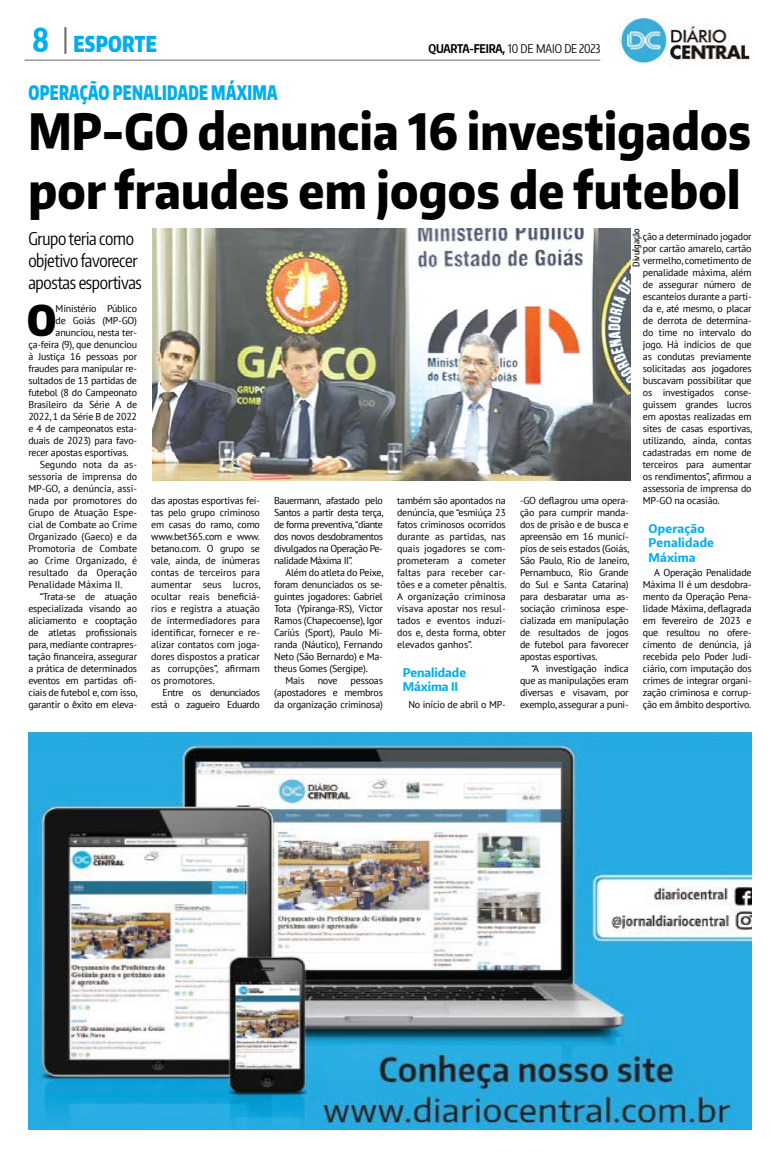
<style>
.page{position:relative;width:780px;height:1163px;background:#fff}
.page>*{position:absolute;margin:0;border:0;box-sizing:border-box;transform-origin:0 0}
.t1{font:800 50px/59px "Encode Sans Narrow";letter-spacing:.005em;color:#000;scale:.89 1}
.t2{font:900 42.4px "Encode Sans Compressed";color:#000}
.t3{font:900 22px "Encode Sans Compressed";letter-spacing:.01em;color:#00aeef;scale:.91 1}
.t4{font:900 20px "Encode Sans Compressed";letter-spacing:.02em;color:#00aeef;scale:.8 1}
.t5{font:17.5px/22px "Encode Sans Compressed";letter-spacing:-.02em;color:#000}
.t6{font:12px "Encode Sans Compressed";color:#000}
.t7{font:700 12px/14.4px "Encode Sans Narrow";letter-spacing:.02em;color:#00aeef}
.t8{font:700 12px/14.4px "Encode Sans Narrow";color:#00aeef}
.t9{font:10px/12px "PT Sans";letter-spacing:-.02em;color:#000;text-align:justify}
.t10{font:10px "PT Sans";color:#000}
.t11{font:10px "PT Sans";letter-spacing:-.04em;color:#000}
.t12{font:500 9px "Encode Sans Compressed";color:#000}
.s1{font-weight:800;font-size:33px}
.s2{font-weight:700}
</style>
<div class="page">
<img style="left:668px;top:24px;width:82px;height:39px">
<img style="left:619px;top:17px;width:48px;height:47px">
<hr style="left:24px;top:60px;width:576px;height:1px;background:#000">
<hr style="left:64px;top:27px;width:2px;height:27px;background:#000">
<img style="left:28px;top:732px;width:723px;height:396px">
<img style="left:153px;top:228px;width:477px;height:252px">
<p class="t3" style="left:32px;top:30px;width:138px"><span class="s1">8</span> ESPORTE</p>
<p class="t6" style="left:428px;top:41px;width:173px"><span class="s2">QUARTA-FEIRA,</span> 10 de maio DE 2023</p>
<p class="t4" style="left:28px;top:79px;width:313px">OPERAÇÃO PENALIDADE MÁXIMA</p>
<p class="t1" style="left:28px;top:100px;width:813px">MP-GO denuncia 16 investigados por fraudes em jogos de futebol</p>
<p class="t5" style="left:28px;top:227px;width:115px">Grupo teria como objetivo favorecer apostas esportivas</p>
<p class="t12" style="left:630px;top:267px;width:40px;rotate:-90deg">Divulgação</p>
<p class="t9" style="left:643px;top:230px;width:111px">ção a determinado jogador por cartão amarelo, cartão vermelho, cometimento de penalidade máxima, além de assegurar número de escanteios durante a parti&shy;da e, até mesmo, o placar de derrota de determina&shy;do time no intervalo do jogo. Há indícios de que as condutas previamente solicitadas aos jogadores buscavam possibilitar que os investigados conse&shy;guissem grandes lucros em apostas realizadas em sites de casas esportivas, utilizando, ainda, contas cadastradas em nome de terceiros para aumentar os rendimentos”, afirmou a assessoria de imprensa do MP-GO na ocasião.</p>
<p class="t7" style="left:648px;top:520px;width:67px">Operação<br>Penalidade<br>Máxima</p>
<p class="t9" style="left:643px;top:566px;width:110px;text-indent:11px">A Operação Penalidade Máxima II é um desdobra&shy;mento da Operação Pena&shy;lidade Máxima, deflagrada em fevereiro de 2023 e que resultou no ofere&shy;cimento de denúncia, já recebida pelo Poder Judi&shy;ciário, com imputação dos crimes de integrar organi&shy;zação criminosa e corrup&shy;ção em âmbito desportivo.</p>
<p class="t2" style="left:27px;top:292px;width:28px">O</p>
<p class="t9" style="left:56px;top:302px;width:83px">Ministério Público</p>
<p class="t9" style="left:56px;top:314px;width:83px">de Goiás (MP-GO)</p>
<p class="t9" style="left:56px;top:326px;width:83px">anunciou, nesta ter-</p>
<p class="t9" style="left:28px;top:338px;width:110px">ça-feira (9), que denunciou</p>
<p class="t9" style="left:28px;top:350px;width:110px">à Justiça 16 pessoas por</p>
<p class="t9" style="left:28px;top:362px;width:110px">fraudes para manipular re-</p>
<p class="t9" style="left:28px;top:374px;width:110px">sultados de 13 partidas de</p>
<p class="t9" style="left:28px;top:386px;width:110px">futebol (8 do Campeonato</p>
<p class="t9" style="left:28px;top:398px;width:110px">Brasileiro da Série A de</p>
<p class="t9" style="left:28px;top:410px;width:110px">2022, 1 da Série B de 2022</p>
<p class="t9" style="left:28px;top:422px;width:110px">e 4 de campeonatos esta-</p>
<p class="t9" style="left:28px;top:434px;width:110px">duais de 2023) para favo-</p>
<p class="t9" style="left:28px;top:446px;width:102px">recer apostas esportivas.</p>
<p class="t10" style="left:40px;top:458px;width:99px">Segundo nota da as-</p>
<p class="t10" style="left:28px;top:470px;width:110px">sessoria de imprensa do</p>
<p class="t10" style="left:28px;top:482px;width:110px">MP-GO, a denúncia, assi-</p>
<p class="t10" style="left:28px;top:494px;width:110px">nada por promotores do</p>
<p class="t10" style="left:28px;top:506px;width:110px">Grupo de Atuação Espe-</p>
<p class="t10" style="left:28px;top:518px;width:110px">cial de Combate ao Crime</p>
<p class="t10" style="left:28px;top:530px;width:110px">Organizado (Gaeco) e da</p>
<p class="t10" style="left:28px;top:542px;width:110px">Promotoria de Combate</p>
<p class="t10" style="left:28px;top:554px;width:110px">ao Crime Organizado, é</p>
<p class="t10" style="left:28px;top:566px;width:110px">resultado da Operação</p>
<p class="t10" style="left:28px;top:578px;width:96px">Penalidade Máxima II.</p>
<p class="t9" style="left:40px;top:590px;width:99px">“Trata-se de atuação</p>
<p class="t9" style="left:28px;top:602px;width:110px">especializada visando ao</p>
<p class="t9" style="left:28px;top:614px;width:110px">aliciamento e cooptação</p>
<p class="t9" style="left:28px;top:626px;width:110px">de atletas profissionais</p>
<p class="t9" style="left:28px;top:638px;width:110px">para, mediante contrapres-</p>
<p class="t9" style="left:28px;top:650px;width:110px">tação financeira, assegurar</p>
<p class="t9" style="left:28px;top:662px;width:110px">a prática de determinados</p>
<p class="t9" style="left:28px;top:674px;width:110px">eventos em partidas ofi-</p>
<p class="t9" style="left:28px;top:686px;width:111px">ciais de futebol e, com isso,</p>
<p class="t9" style="left:28px;top:698px;width:110px">garantir o êxito em eleva-</p>
<p class="t9" style="left:520px;top:494px;width:110px">-GO deflagrou uma opera-</p>
<p class="t9" style="left:520px;top:506px;width:110px">ção para cumprir manda-</p>
<p class="t9" style="left:520px;top:518px;width:110px">dos de prisão e de busca e</p>
<p class="t9" style="left:520px;top:530px;width:110px">apreensão em 16 municí-</p>
<p class="t9" style="left:520px;top:542px;width:111px">pios de seis estados (Goiás,</p>
<p class="t9" style="left:520px;top:554px;width:111px">São Paulo, Rio de Janeiro,</p>
<p class="t9" style="left:520px;top:566px;width:110px">Pernambuco, Rio Grande</p>
<p class="t9" style="left:520px;top:578px;width:110px">do Sul e Santa Catarina)</p>
<p class="t9" style="left:520px;top:590px;width:110px">para desbaratar uma as-</p>
<p class="t9" style="left:520px;top:602px;width:110px">sociação criminosa espe-</p>
<p class="t9" style="left:520px;top:614px;width:110px">cializada em manipulação</p>
<p class="t9" style="left:520px;top:626px;width:110px">de resultados de jogos</p>
<p class="t9" style="left:520px;top:638px;width:110px">de futebol para favorecer</p>
<p class="t9" style="left:520px;top:650px;width:79px">apostas esportivas.</p>
<p class="t9" style="left:531px;top:662px;width:99px">“A investigação indica</p>
<p class="t9" style="left:520px;top:674px;width:110px">que as manipulações eram</p>
<p class="t9" style="left:520px;top:686px;width:110px">diversas e visavam, por</p>
<p class="t9" style="left:520px;top:698px;width:110px">exemplo, assegurar a puni-</p>
<p class="t9" style="left:397px;top:494px;width:111px">também são apontados na denúncia, que “esmiúça 23 fatos criminosos ocorridos durante as partidas, nas quais jogadores se com&shy;prometeram a cometer faltas para receber car&shy;tões e a cometer pênaltis.<br>A organização criminosa visava apostar nos resul&shy;tados e eventos induzi&shy;dos e, desta forma, obter elevados ganhos”.</p>
<p class="t8" style="left:403px;top:664px;width:65px">Penalidade<br>Máxima II</p>
<p class="t9" style="left:408px;top:698px;width:99px">No início de abril o MP-</p>
<p class="t9" style="left:151px;top:494px;width:110px">das apostas esportivas fei-</p>
<p class="t9" style="left:151px;top:506px;width:110px">tas pelo grupo criminoso</p>
<p class="t9" style="left:151px;top:518px;width:110px">em casas do ramo, como</p>
<p class="t9" style="left:151px;top:530px;width:110px">www.bet365.com e www.</p>
<p class="t9" style="left:151px;top:542px;width:110px">betano.com. O grupo se</p>
<p class="t9" style="left:151px;top:554px;width:110px">vale, ainda, de inúmeras</p>
<p class="t10" style="left:151px;top:566px;width:110px">contas de terceiros para</p>
<p class="t10" style="left:151px;top:578px;width:111px">aumentar seus lucros,</p>
<p class="t10" style="left:151px;top:590px;width:110px">ocultar reais beneficiá-</p>
<p class="t10" style="left:151px;top:602px;width:110px">rios e registra a atuação</p>
<p class="t10" style="left:151px;top:614px;width:110px">de intermediadores para</p>
<p class="t10" style="left:151px;top:626px;width:110px">identificar, fornecer e re-</p>
<p class="t10" style="left:151px;top:638px;width:110px">alizar contatos com joga-</p>
<p class="t10" style="left:151px;top:650px;width:110px">dores dispostos a praticar</p>
<p class="t10" style="left:151px;top:662px;width:110px">as corrupções”, afirmam</p>
<p class="t10" style="left:151px;top:674px;width:65px">os promotores.</p>
<p class="t11" style="left:163px;top:686px;width:99px">Entre os denunciados</p>
<p class="t11" style="left:151px;top:698px;width:110px">está o zagueiro Eduardo</p>
<p class="t11" style="left:274px;top:494px;width:110px">Bauermann, afastado pelo</p>
<p class="t11" style="left:274px;top:506px;width:111px">Santos a partir desta terça,</p>
<p class="t11" style="left:274px;top:518px;width:110px">de forma preventiva,“diante</p>
<p class="t11" style="left:274px;top:530px;width:110px">dos novos desdobramentos</p>
<p class="t11" style="left:274px;top:542px;width:110px">divulgados na Operação Pe-</p>
<p class="t11" style="left:274px;top:554px;width:80px">nalidade Máxima II”.</p>
<p class="t9" style="left:285px;top:566px;width:100px">Além do atleta do Peixe,</p>
<p class="t9" style="left:274px;top:578px;width:110px">foram denunciados os se-</p>
<p class="t9" style="left:274px;top:590px;width:110px">guintes jogadores: Gabriel</p>
<p class="t9" style="left:274px;top:602px;width:110px">Tota (Ypiranga-RS), Victor</p>
<p class="t9" style="left:274px;top:614px;width:110px">Ramos (Chapecoense), Igor</p>
<p class="t9" style="left:274px;top:626px;width:110px">Cariús (Sport), Paulo Mi-</p>
<p class="t9" style="left:274px;top:638px;width:110px">randa (Náutico), Fernando</p>
<p class="t9" style="left:274px;top:650px;width:110px">Neto (São Bernardo) e Ma-</p>
<p class="t9" style="left:274px;top:662px;width:95px">theus Gomes (Sergipe).</p>
<p class="t9" style="left:285px;top:674px;width:21px">Mais</p>
<p class="t9" style="left:318px;top:674px;width:21px">nove</p>
<p class="t9" style="left:274px;top:674px;width:110px;text-indent:76px">pessoas (apostadores e membros da organização criminosa)</p>
</div>
